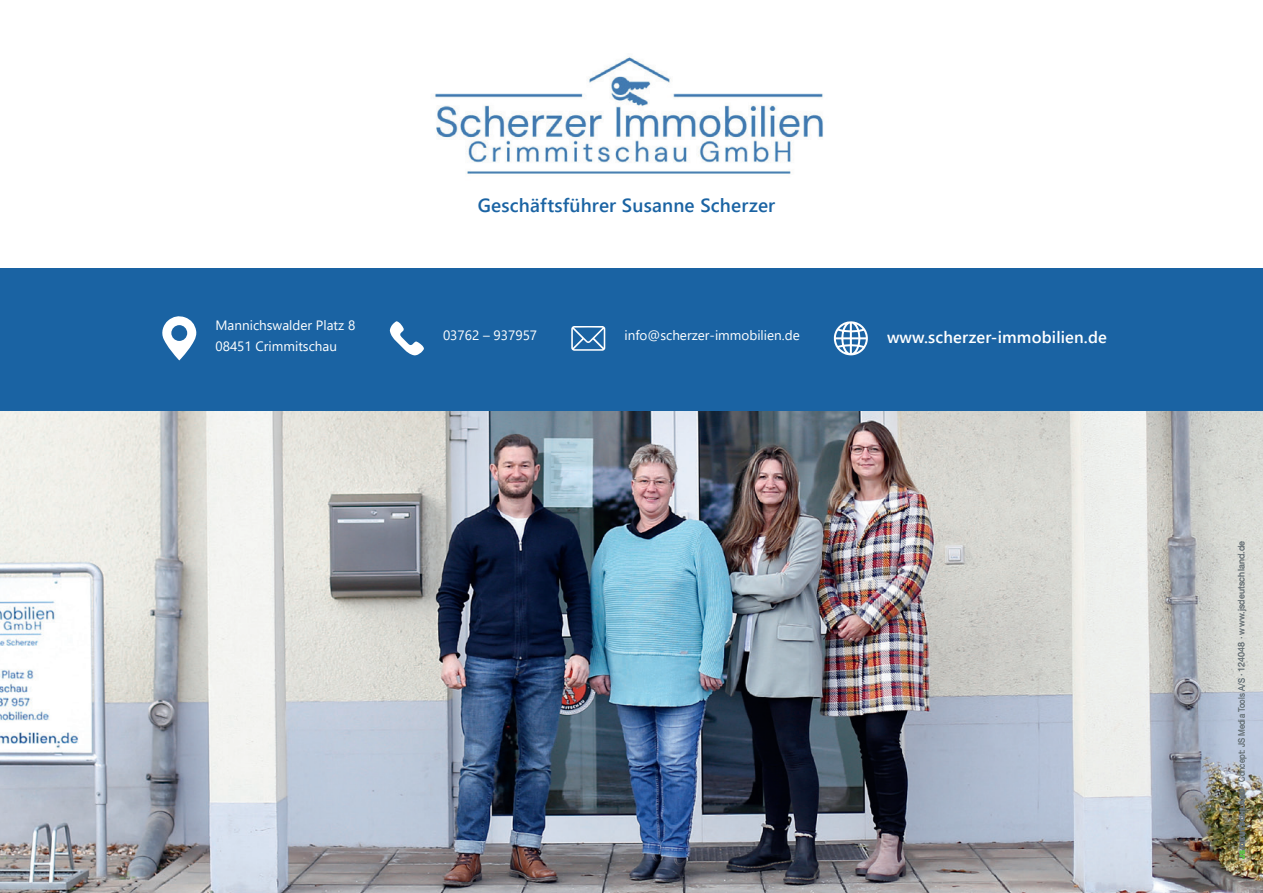
<style>
.page{position:relative;width:1263px;height:893px;background:#fff}
.page>*{position:absolute;margin:0;border:0;box-sizing:border-box;transform-origin:0 0}
.t1{font:600 18.9px "Segoe UI";letter-spacing:.01em;color:#1a63a3}
.t2{font:600 16.5px "Segoe UI";letter-spacing:.01em;color:#fff}
.t3{font:13.5px/21px "Segoe UI";color:#fff}
.t4{font:9px "Helvetica Neue LT Std";letter-spacing:.01em;color:#6a7378}
.s1{color:#6a757b}
</style>
<div class="page">
<img style="left:0;top:411px;width:1263px;height:482px">
<img style="left:435px;top:57px;width:388px;height:117px">
<div style="left:0;top:269px;width:1263px;height:142px;background:#1a63a3"></div>
<svg style="left:1239px;top:789px;width:6px;height:70px"></svg>
<svg style="left:162px;top:316px;width:35px;height:44px"></svg>
<svg style="left:833px;top:321px;width:35px;height:34px"></svg>
<svg style="left:390px;top:321px;width:34px;height:34px"></svg>
<svg style="left:571px;top:326px;width:34px;height:25px"></svg>
<h1 class="t1" style="left:478px;top:188px;width:299px">Geschäftsführer Susanne Scherzer</h1>
<p class="t3" style="left:215px;top:313px;width:141px">Mannichswalder Platz 8<br>08451 Crimmitschau</p>
<p class="t3" style="left:443px;top:324px;width:96px">03762 – 937957</p>
<p class="t3" style="left:624px;top:324px;width:177px">info@scherzer-immobilien.de</p>
<p class="t2" style="left:887px;top:321px;width:221px">www.scherzer-immobilien.de</p>
<p class="t4" style="left:1236px;top:786px;width:246px;rotate:-90deg"><span class="s1">· Concept: JS Media Tools A/S</span> · 124048 · www.jsdeutschland.de</p>
</div>
